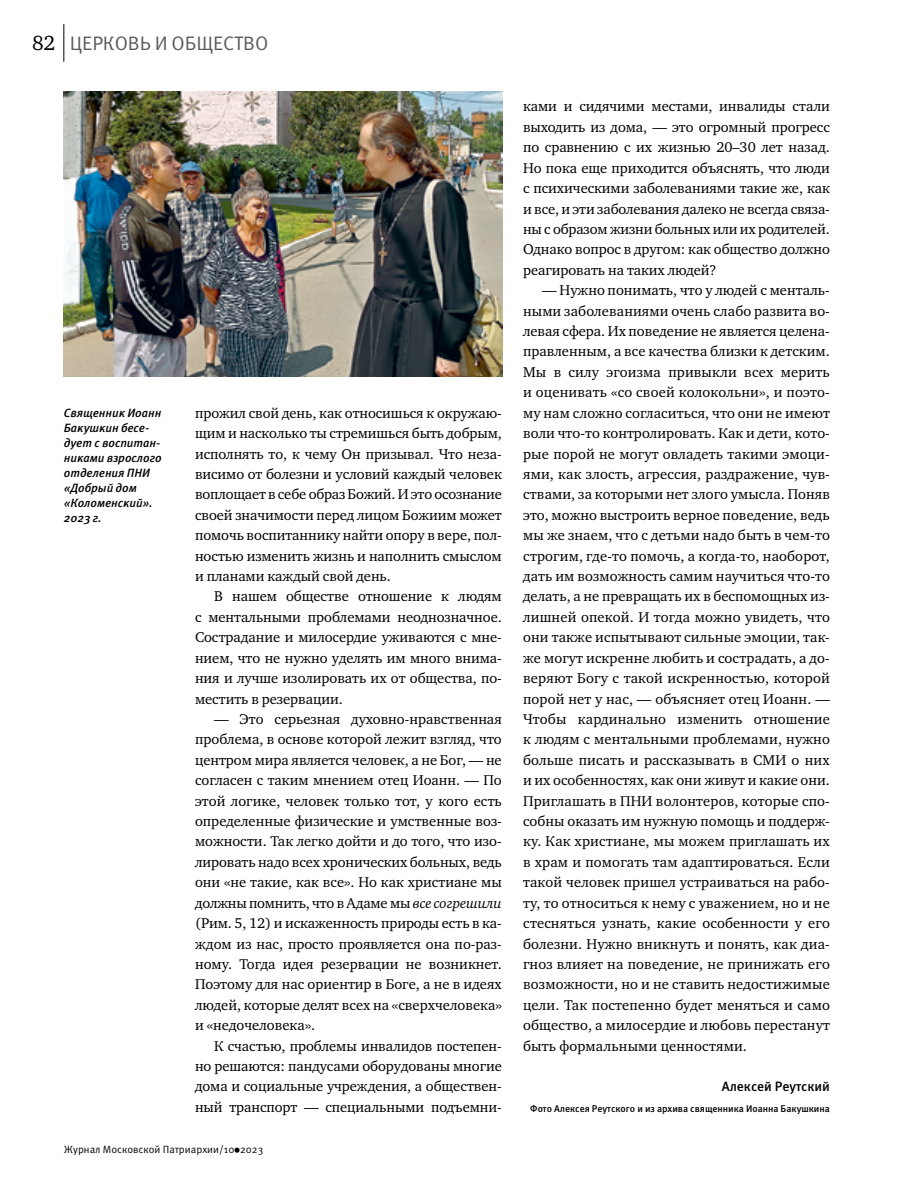
<style>
.page{position:relative;width:915px;height:1191px;background:#fff}
.page>*{position:absolute;margin:0;border:0;box-sizing:border-box;transform-origin:0 0}
.t1{font:19.5px "Meta Pro";letter-spacing:-.005em;color:#58595b}
.t2{font:14.55px/20.4px "Charter ITC";letter-spacing:-.005em;color:#000;text-align:justify}
.t3{font:500 13.5px "Meta Pro";letter-spacing:-.005em;color:#000}
.t4{font:italic 500 12px/15px "Meta Pro";letter-spacing:-.005em;color:#000}
.t5{font:10.5px "Meta Pro";color:#000}
.t6{font:500 9.75px "Meta Pro";letter-spacing:-.005em;color:#000}
.s1{font-family:"Charter ITC";font-size:21px;color:#000}
.s2{font-style:italic}
</style>
<div class="page">
<hr style="left:914px;top:0;width:1px;height:1191px;background:#328796">
<svg style="left:234px;top:1147px;width:5px;height:5px"></svg>
<hr style="left:63px;top:24px;width:1px;height:38px;background:#000">
<img style="left:64px;top:91px;width:438px;height:286px">
<h1 class="t1" style="left:32px;top:31px;width:238px"><span class="s1">82</span> ЦЕРКОВЬ И ОБЩЕСТВО</h1>
<p class="t4" style="left:64px;top:406px;width:99px">Священник Иоанн<br>Бакушкин бесе&shy;дует с воспитан&shy;никами взрослого отделения ПНИ «Добрый дом «Коломенский».<br>2023 г.</p>
<p class="t2" style="left:195px;top:402px;width:308px">прожил свой день, как относишься к окружаю&shy;щим и насколько ты стремишься быть добрым, исполнять то, к чему Он призывал. Что неза&shy;висимо от болезни и условий каждый человек воплощает в себе образ Божий. И это осознание своей значимости перед лицом Божиим может помочь воспитаннику найти опору в вере, пол&shy;ностью изменить жизнь и наполнить смыслом и планами каждый свой день.</p>
<p class="t2" style="left:195px;top:586px;width:308px;text-indent:19px">В нашем обществе отношение к людям с ментальными проблемами неоднозначное.<br>Сострадание и милосердие уживаются с мне&shy;нием, что не нужно уделять им много внима&shy;ния и лучше изолировать их от общества, по&shy;местить в резервации.</p>
<p class="t2" style="left:195px;top:709px;width:308px;text-indent:19px">— Это серьезная духовно-нравственная проблема, в основе которой лежит взгляд, что центром мира является человек, а не Бог, — не согласен с таким мнением отец Иоанн. — По этой логике, человек только тот, у кого есть определенные физические и умственные воз&shy;можности. Так легко дойти и до того, что изо&shy;лировать надо всех хронических больных, ведь они «не такие, как все». Но как христиане мы должны помнить, что в Адаме мы <span class="s2">все согрешили </span>(Рим. 5, 12) и искаженность природы есть в ка&shy;ждом из нас, просто проявляется она по-раз&shy;ному. Тогда идея резервации не возникнет.<br>Поэтому для нас ориентир в Боге, а не в идеях людей, которые делят всех на «сверхчеловека» и «недочеловека».</p>
<p class="t2" style="left:195px;top:1035px;width:308px;text-indent:19px">К счастью, проблемы инвалидов постепен&shy;но решаются: пандусами оборудованы многие дома и социальные учреждения, а обществен&shy;ный транспорт — специальными подъемни-</p>
<p class="t5" style="left:64px;top:1142px;width:201px">Журнал Московской Патриархии/10 2023</p>
<p class="t2" style="left:523px;top:96px;width:308px">ками и сидячими местами, инвалиды стали выходить из дома, — это огромный прогресс по сравнению с их жизнью 20–30 лет назад.<br>Но пока еще приходится объяснять, что люди с психическими заболеваниями такие же, как и все, и эти заболевания далеко не всегда связа&shy;ны с образом жизни больных или их родителей.<br>Однако вопрос в другом: как общество должно реагировать на таких людей?</p>
<p class="t2" style="left:523px;top:280px;width:308px;text-indent:19px">— Нужно понимать, что у людей с менталь&shy;ными заболеваниями очень слабо развита во&shy;левая сфера. Их поведение не является целена&shy;правленным, а все качества близки к детским.<br>Мы в силу эгоизма привыкли всех мерить и оценивать «со своей колокольни», и поэто&shy;му нам сложно согласиться, что они не имеют воли что-то контролировать. Как и дети, кото&shy;рые порой не могут овладеть такими эмоци&shy;ями, как злость, агрессия, раздражение, чув&shy;ствами, за которыми нет злого умысла. Поняв это, можно выстроить верное поведение, ведь мы же знаем, что с детьми надо быть в чем-то строгим, где-то помочь, а когда-то, наоборот, дать им возможность самим научиться что-то делать, а не превращать их в беспомощных из&shy;лишней опекой. И тогда можно увидеть, что они также испытывают сильные эмоции, так&shy;же могут искренне любить и сострадать, а до&shy;веряют Богу с такой искренностью, которой порой нет у нас, — объясняет отец Иоанн. — Чтобы кардинально изменить отношение к людям с ментальными проблемами, нужно больше писать и рассказывать в СМИ о них и их особенностях, как они живут и какие они.<br>Приглашать в ПНИ волонтеров, которые спо&shy;собны оказать им нужную помощь и поддерж&shy;ку. Как христиане, мы можем приглашать их в храм и помогать там адаптироваться. Если такой человек пришел устраиваться на рабо&shy;ту, то относиться к нему с уважением, но и не стесняться узнать, какие особенности у его болезни. Нужно вникнуть и понять, как диа&shy;гноз влияет на поведение, не принижать его возможности, но и не ставить недостижимые цели. Так постепенно будет меняться и само общество, а милосердие и любовь перестанут быть формальными ценностями.</p>
<p class="t3" style="left:721px;top:1078px;width:109px">Алексей Реутский</p>
<p class="t6" style="left:530px;top:1102px;width:301px">Фото Алексея Реутского и из архива священника Иоанна Бакушкина</p>
</div>
